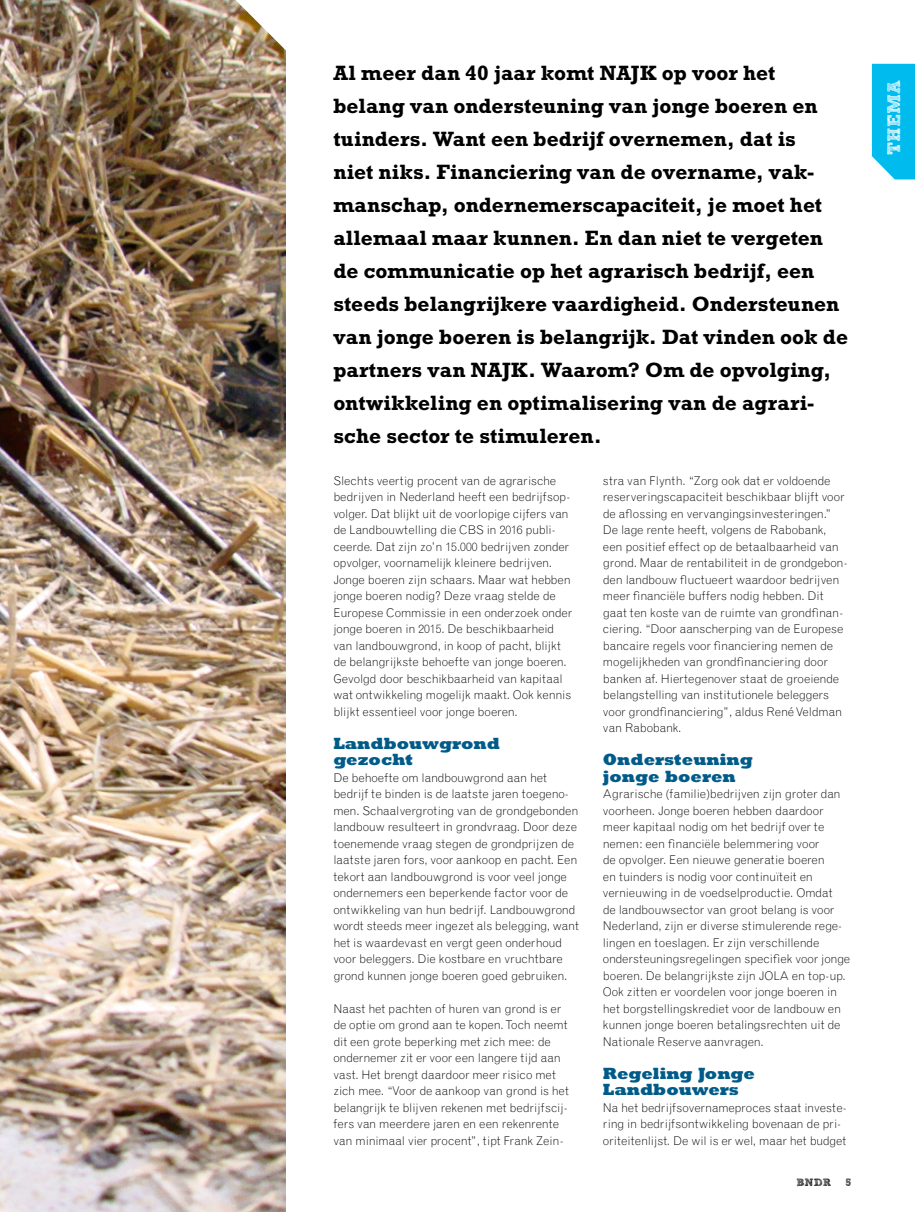
<style>
.page{position:relative;width:915px;height:1212px;background:#fff}
.page>*{position:absolute;margin:0;border:0;box-sizing:border-box;transform-origin:0 0}
.t1{font:700 21px/33px "Rockwell Std";color:#000}
.t2{font:700 18px "Sketch Block";color:#fff}
.t3{font:800 16.5px/16.5px "Rockwell Std";color:#005b89}
.t4{font:300 12px/16.5px "Grotesque MT Std";letter-spacing:-.01em;color:#000}
.t5{font:700 10.5px "Sketch Block";color:#000}
</style>
<div class="page">
<img style="left:0;top:0;width:285px;height:1212px">
<svg style="left:871px;top:64px;width:43px;height:115px;background:#12bfef"></svg>
<img style="left:235px;top:0;width:51px;height:64px">
<p class="t1" style="left:333px;top:56px;width:516px">Al meer dan 40 jaar komt NAJK op voor het belang van ondersteuning van jonge boeren en tuinders. Want een bedrijf overnemen, dat is<br>niet niks. Financiering van de overname, vak&shy;manschap, ondernemerscapaciteit, je moet het allemaal maar kunnen. En dan niet te vergeten de communicatie op het agrarisch bedrijf, een steeds belangrijkere vaardigheid. Ondersteunen van jonge boeren is belangrijk. Dat vinden ook de partners van NAJK. Waarom? Om de opvolging, ontwikkeling en optimalisering van de agrari&shy;sche sector te stimuleren.</p>
<p class="t4" style="left:333px;top:472px;width:240px">Slechts veertig procent van de agrarische bedrijven in Nederland heeft een bedrijfsop&shy;volger. Dat blijkt uit de voorlopige cijfers van de Landbouwtelling die CBS in 2016 publi&shy;ceerde. Dat zijn zo’n 15.000 bedrijven zonder opvolger, voornamelijk kleinere bedrijven.<br>Jonge boeren zijn schaars. Maar wat hebben jonge boeren nodig? Deze vraag stelde de Europese Commissie in een onderzoek onder jonge boeren in 2015. De beschikbaarheid van landbouwgrond, in koop of pacht, blijkt de belangrijkste behoefte van jonge boeren.<br>Gevolgd door beschikbaarheid van kapitaal wat ontwikkeling mogelijk maakt. Ook kennis blijkt essentieel voor jonge boeren.</p>
<h3 class="t3" style="left:333px;top:734px;width:168px">Landbouwgrond gezocht</h3>
<p class="t4" style="left:333px;top:769px;width:247px">De behoefte om landbouwgrond aan het bedrijf te binden is de laatste jaren toegeno&shy;men. Schaalvergroting van de grondgebonden landbouw resulteert in grondvraag. Door deze toenemende vraag stegen de grondprijzen de laatste jaren fors, voor aankoop en pacht. Een tekort aan landbouwgrond is voor veel jonge ondernemers een beperkende factor voor de ontwikkeling van hun bedrijf. Landbouwgrond wordt steeds meer ingezet als belegging, want het is waardevast en vergt geen onderhoud voor beleggers. Die kostbare en vruchtbare grond kunnen jonge boeren goed gebruiken.</p>
<p class="t4" style="left:333px;top:1000px;width:237px">Naast het pachten of huren van grond is er de optie om grond aan te kopen. Toch neemt dit een grote beperking met zich mee: de ondernemer zit er voor een langere tijd aan vast. Het brengt daardoor meer risico met zich mee. “Voor de aankoop van grond is het belangrijk te blijven rekenen met bedrijfscij&shy;fers van meerdere jaren en een rekenrente van minimaal vier procent”, tipt Frank Zein-</p>
<p class="t4" style="left:602px;top:472px;width:246px">stra van Flynth. “Zorg ook dat er voldoende reserveringscapaciteit beschikbaar blijft voor de aflossing en vervangingsinvesteringen.” De lage rente heeft, volgens de Rabobank, een positief effect op de betaalbaarheid van grond. Maar de rentabiliteit in de grondgebon&shy;den landbouw fluctueert waardoor bedrijven meer financiële buffers nodig hebben. Dit gaat ten koste van de ruimte van grondfinan&shy;ciering. “Door aanscherping van de Europese bancaire regels voor financiering nemen de mogelijkheden van grondfinanciering door banken af. Hiertegenover staat de groeiende belangstelling van institutionele beleggers voor grondfinanciering”, aldus René Veldman van Rabobank.</p>
<h3 class="t3" style="left:602px;top:751px;width:151px">Ondersteuning jonge boeren</h3>
<p class="t4" style="left:602px;top:786px;width:249px">Agrarische (familie)bedrijven zijn groter dan voorheen. Jonge boeren hebben daardoor meer kapitaal nodig om het bedrijf over te nemen: een financiële belemmering voor<br>de opvolger. Een nieuwe generatie boeren<br>en tuinders is nodig voor continuïteit en vernieuwing in de voedselproductie. Omdat<br>de landbouwsector van groot belang is voor Nederland, zijn er diverse stimulerende rege&shy;lingen en toeslagen. Er zijn verschillende ondersteuningsregelingen specifiek voor jonge boeren. De belangrijkste zijn JOLA en top-up.<br>Ook zitten er voordelen voor jonge boeren in het borgstellingskrediet voor de landbouw en kunnen jonge boeren betalingsrechten uit de Nationale Reserve aanvragen.</p>
<h3 class="t3" style="left:602px;top:1064px;width:153px">Regeling Jonge<br>Landbouwers</h3>
<p class="t4" style="left:602px;top:1099px;width:245px">Na het bedrijfsovernameproces staat investe&shy;ring in bedrijfsontwikkeling bovenaan de pri&shy;oriteitenlijst. De wil is er wel, maar het budget</p>
<p class="t5" style="left:796px;top:1176px;width:36px">BNDR</p>
<p class="t5" style="left:845px;top:1176px;width:7px">5</p>
<h2 class="t2" style="left:882px;top:155px;width:76px;rotate:-90deg">THEMA</h2>
</div>
